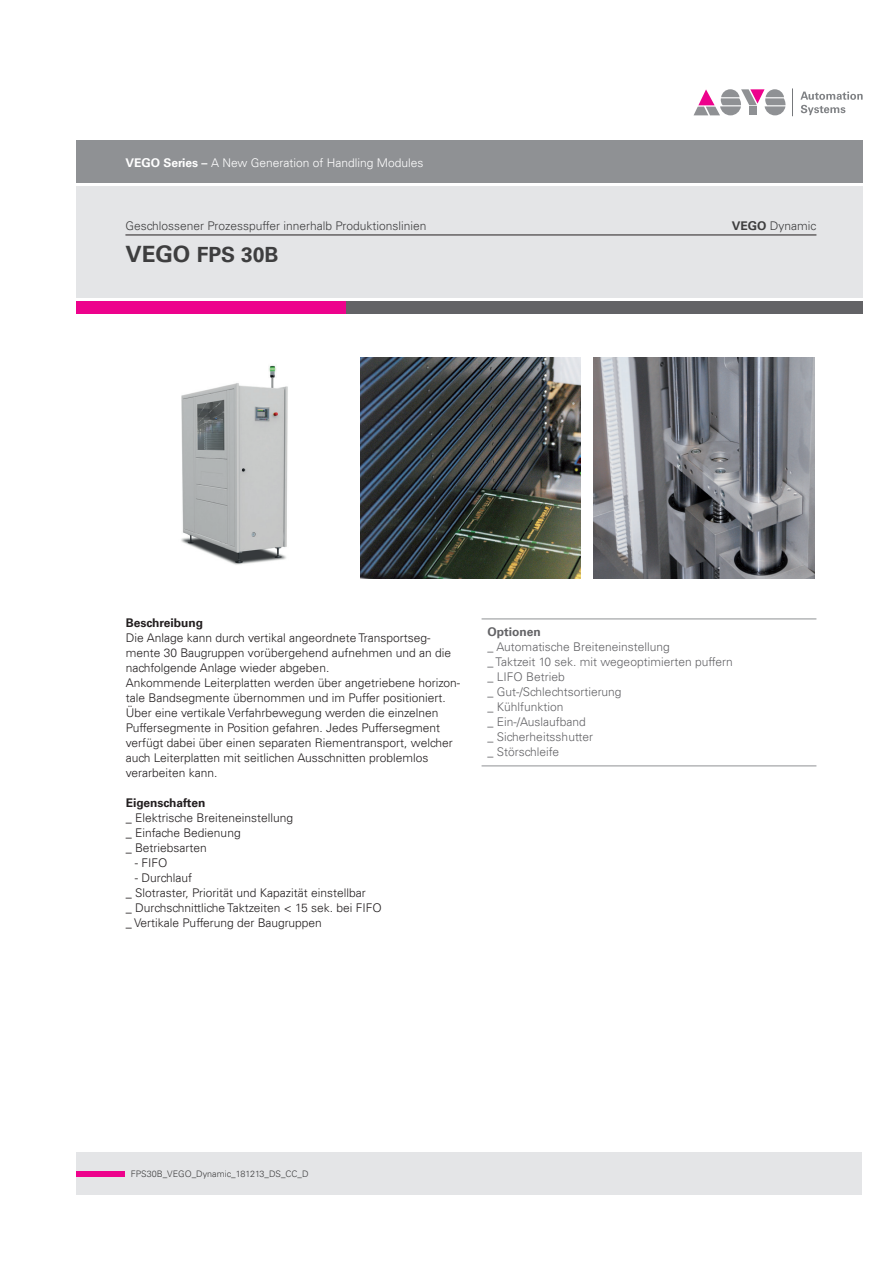
<style>
.page{position:relative;width:893px;height:1263px;background:#fff}
.page>*{position:absolute;margin:0;border:0;box-sizing:border-box;transform-origin:0 0}
.t1{font:700 21px "Univers LT";color:#3e3e3f}
.t2{font:300 12px/15px "Univers LT";color:#231f20}
.t3{font:300 12px/15px "Univers LT";color:#636366}
.t4{font:300 12px "Univers LT";color:#3e3e3f}
.t5{font:300 12px "Univers LT";color:#fff}
.t6{font:700 12px "Univers LT";color:#231f20}
.t7{font:700 12px "Univers LT";color:#636366}
.t8{font:300 9px "Univers LT";color:#3e3e3f}
.s1{font-weight:700}
.s2{font-size:22.5px}
</style>
<div class="page">
<div style="left:77px;top:186px;width:786px;height:112px;background:#e4e5e7"></div>
<div style="left:77px;top:1152px;width:785px;height:43px;background:#e4e5e7"></div>
<div style="left:77px;top:140px;width:786px;height:43px;background:#8f9194"></div>
<div style="left:77px;top:1171px;width:48px;height:5px;background:#ed028c"></div>
<div style="left:77px;top:301px;width:270px;height:13px;background:#ed028c"></div>
<div style="left:347px;top:301px;width:516px;height:13px;background:#636366"></div>
<hr style="left:125px;top:235px;width:691px;height:1px;background:#231f20">
<svg style="left:694px;top:89px;width:92px;height:26px"></svg>
<svg style="left:792px;top:88px;width:1px;height:28px"></svg>
<svg style="left:800px;top:92px;width:63px;height:23px"></svg>
<hr style="left:482px;top:619px;width:334px;height:1px;background:#8f9194">
<hr style="left:482px;top:766px;width:334px;height:1px;background:#8f9194">
<img style="left:181px;top:365px;width:107px;height:200px">
<img style="left:360px;top:357px;width:220px;height:221px">
<img style="left:593px;top:357px;width:221px;height:221px">
<p class="t5" style="left:125px;top:155px;width:300px"><span class="s1">VEGO Series –</span> A New Generation of Handling Modules</p>
<p class="t4" style="left:125px;top:218px;width:303px">Geschlossener Prozesspuffer innerhalb Produktionslinien</p>
<h1 class="t1" style="left:125px;top:242px;width:154px"><span class="s2">VEGO</span> FPS 30B</h1>
<p class="t4" style="left:732px;top:218px;width:86px"><span class="s1">VEGO</span> Dynamic</p>
<p class="t6" style="left:126px;top:616px;width:79px">Beschreibung</p>
<p class="t2" style="left:126px;top:631px;width:336px">Die Anlage kann durch vertikal angeordnete Transportseg&shy;mente 30 Baugruppen vorübergehend aufnehmen und an die nachfolgende Anlage wieder abgeben.<br>Ankommende Leiterplatten werden über angetriebene horizon&shy;tale Bandsegmente übernommen und im Puffer positioniert.<br>Über eine vertikale Verfahrbewegung werden die einzelnen Puffersegmente in Position gefahren. Jedes Puffersegment verfügt dabei über einen separaten Riementransport, welcher auch Leiterplatten mit seitlichen Ausschnitten problemlos verarbeiten kann.</p>
<p class="t6" style="left:126px;top:796px;width:81px">Eigenschaften</p>
<p class="t2" style="left:126px;top:811px;width:169px">_ Elektrische Breiteneinstellung _ Einfache Bedienung<br>_ Betriebsarten</p>
<p class="t2" style="left:135px;top:856px;width:34px">- FIFO</p>
<p class="t2" style="left:126px;top:871px;width:258px;text-indent:9px">- Durchlauf<br>_ Slotraster, Priorität und Kapazität einstellbar<br>_ Durchschnittliche Taktzeiten &lt; 15 sek. bei FIFO _ Vertikale Pufferung der Baugruppen</p>
<p class="t7" style="left:488px;top:625px;width:55px">Optionen</p>
<p class="t3" style="left:488px;top:639px;width:247px">_ Automatische Breiteneinstellung<br>_ Taktzeit 10 sek. mit wegeoptimierten puffern _ LIFO Betrieb<br>_ Gut-/Schlechtsortierung<br>_ Kühlfunktion<br>_ Ein-/Auslaufband<br>_ Sicherheitsshutter<br>_ Störschleife</p>
<p class="t8" style="left:131px;top:1168px;width:179px">FPS30B_VEGO_Dynamic_181213_DS_CC_D</p>
</div>
